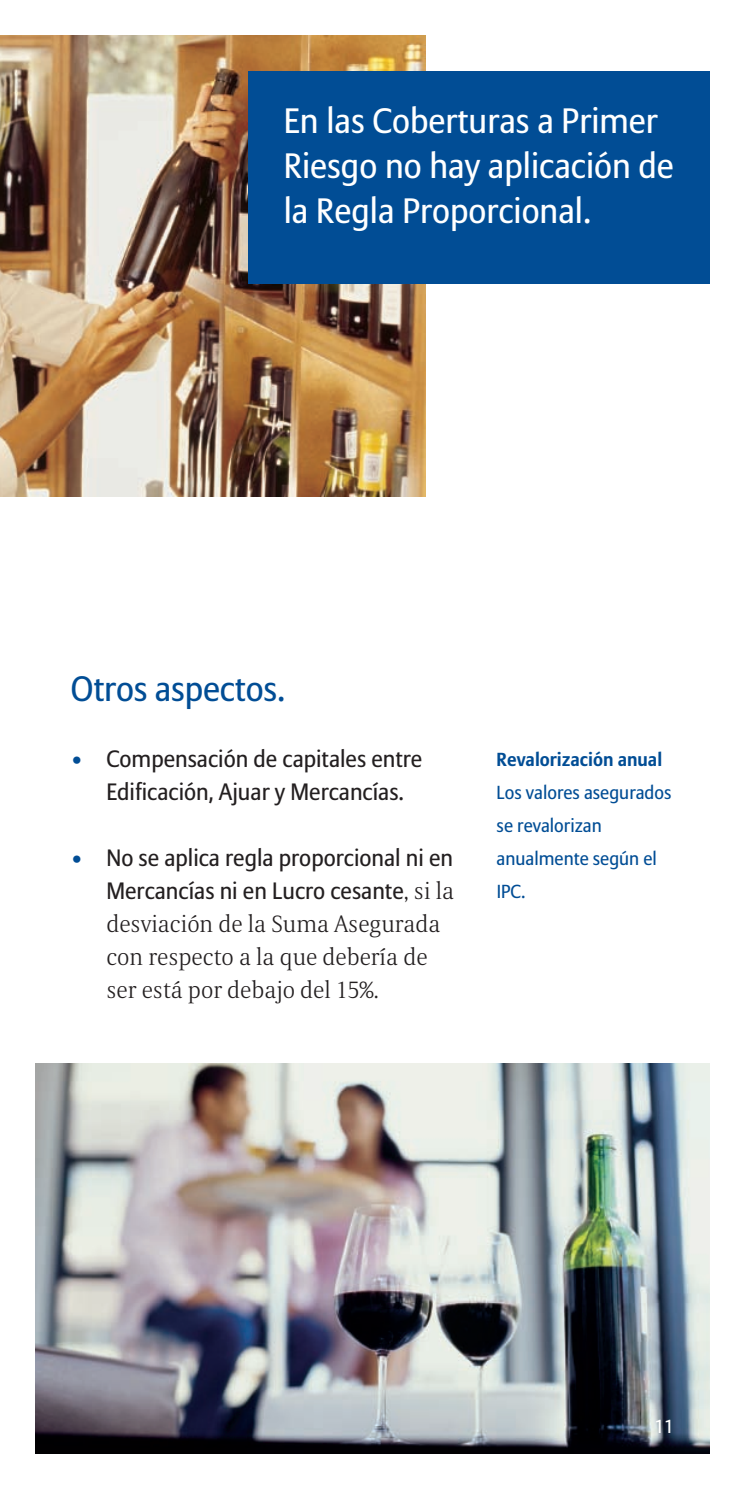
<style>
.page{position:relative;width:745px;height:1489px;background:#fff}
.page>*{position:absolute;margin:0;border:0;box-sizing:border-box;transform-origin:0 0}
.t1{font:35px/45px "Allianz Sans";color:#fff}
.t2{font:35px "Allianz Sans";letter-spacing:-.005em;color:#014d95}
.t3{font:23.5px/33px "Allianz Sans";color:#231f20}
.t4{font:300 23.5px/33px "Allianz Serif";color:#231f20}
.t5{font:18.75px/33px "Allianz Sans";color:#014d95}
.t6{font:700 18.75px "Allianz Sans";color:#014d95}
.t7{font:18.75px "Allianz Sans";color:#fff}
.s1{font-family:"Allianz Serif";font-weight:300;color:#014d95}
.s2{font-family:"Allianz Serif";font-weight:300}
</style>
<div class="page">
<img style="left:35px;top:1063px;width:674px;height:390px">
<img style="left:0;top:35px;width:425px;height:461px">
<div style="left:248px;top:71px;width:461px;height:212px;background:#014d95"></div>
<h1 class="t1" style="left:283px;top:99px;width:391px">En las Coberturas a Primer<br>Riesgo no hay aplicación de la Regla Proporcional.</h1>
<h1 class="t2" style="left:71px;top:668px;width:216px">Otros aspectos.</h1>
<p class="t3" style="left:106px;top:742px;width:317px;text-indent:-35px"><span class="s1">•</span> Compensación de capitales entre<br>Edificación, Ajuar y Mercancías.</p>
<p class="t3" style="left:71px;top:841px;width:384px;text-align:right"><span class="s1">•</span> No se aplica regla proporcional ni en<br>Mercancías ni en Lucro cesante<span class="s2">, si la</span></p>
<p class="t4" style="left:106px;top:907px;width:335px">desviación de la Suma Asegurada con respecto a la que debería de ser está por debajo del 15%.</p>
<p class="t6" style="left:496px;top:748px;width:167px">Revalorización anual</p>
<p class="t5" style="left:496px;top:776px;width:176px">Los valores asegurados se revalorizan anualmente según el<br>IPC.</p>
<p class="t7" style="left:654px;top:1414px;width:21px">11</p>
</div>
